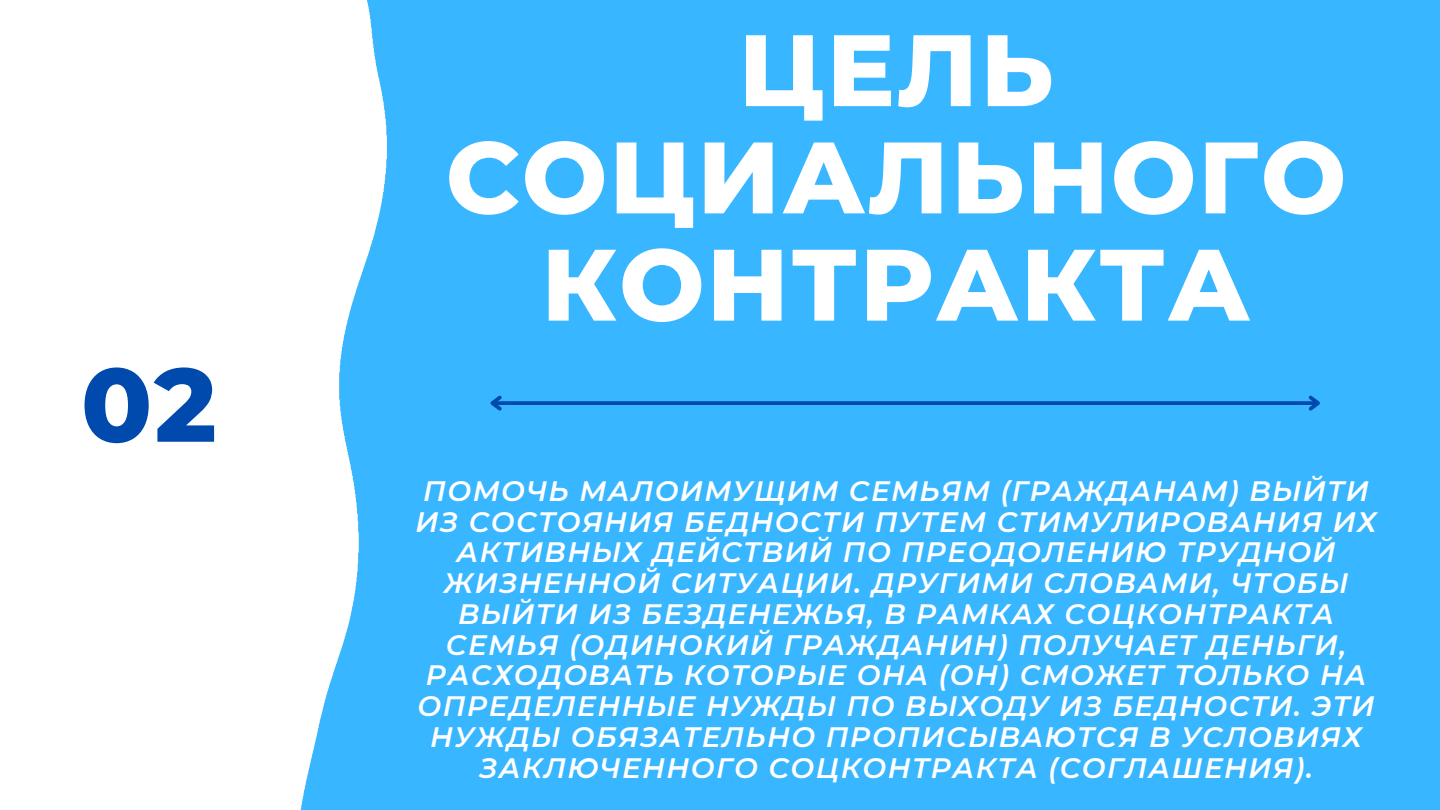
<style>
.page{position:relative;width:1440px;height:810px;background:#38b6ff}
.page>*{position:absolute;margin:0;border:0;box-sizing:border-box;transform-origin:0 0}
.t1{font:800 104px "Montserrat";color:#004aad}
.t2{font:800 101.3px/107.2px "Montserrat";letter-spacing:.02em;color:#fff;text-align:center}
.t3{font:italic 600 28.1px/30.8px "Montserrat";letter-spacing:.05em;color:#fff;text-align:center}
</style>
<div class="page">
<img style="left:0;top:0;width:387px;height:810px">
<svg style="left:505px;top:401px;width:800px;height:4px;background:#0350b2"></svg>
<svg style="left:490px;top:395px;width:15px;height:16px"></svg>
<svg style="left:1305px;top:395px;width:15px;height:16px"></svg>
<p class="t1" style="left:81px;top:341px;width:137px">02</p>
<p class="t2" style="left:446px;top:16px;width:902px">ЦЕЛЬ<br>СОЦИАЛЬНОГО<br>КОНТРАКТА</p>
<p class="t3" style="left:415px;top:475px;width:963px">ПОМОЧЬ МАЛОИМУЩИМ СЕМЬЯМ (ГРАЖДАНАМ) ВЫЙТИ ИЗ СОСТОЯНИЯ БЕДНОСТИ ПУТЕМ СТИМУЛИРОВАНИЯ ИХ АКТИВНЫХ ДЕЙСТВИЙ ПО ПРЕОДОЛЕНИЮ ТРУДНОЙ ЖИЗНЕННОЙ СИТУАЦИИ. ДРУГИМИ СЛОВАМИ, ЧТОБЫ ВЫЙТИ ИЗ БЕЗДЕНЕЖЬЯ, В РАМКАХ СОЦКОНТРАКТА СЕМЬЯ (ОДИНОКИЙ ГРАЖДАНИН) ПОЛУЧАЕТ ДЕНЬГИ, РАСХОДОВАТЬ КОТОРЫЕ ОНА (ОН) СМОЖЕТ ТОЛЬКО НА ОПРЕДЕЛЕННЫЕ НУЖДЫ ПО ВЫХОДУ ИЗ БЕДНОСТИ. ЭТИ НУЖДЫ ОБЯЗАТЕЛЬНО ПРОПИСЫВАЮТСЯ В УСЛОВИЯХ ЗАКЛЮЧЕННОГО СОЦКОНТРАКТА (СОГЛАШЕНИЯ).</p>
</div>
